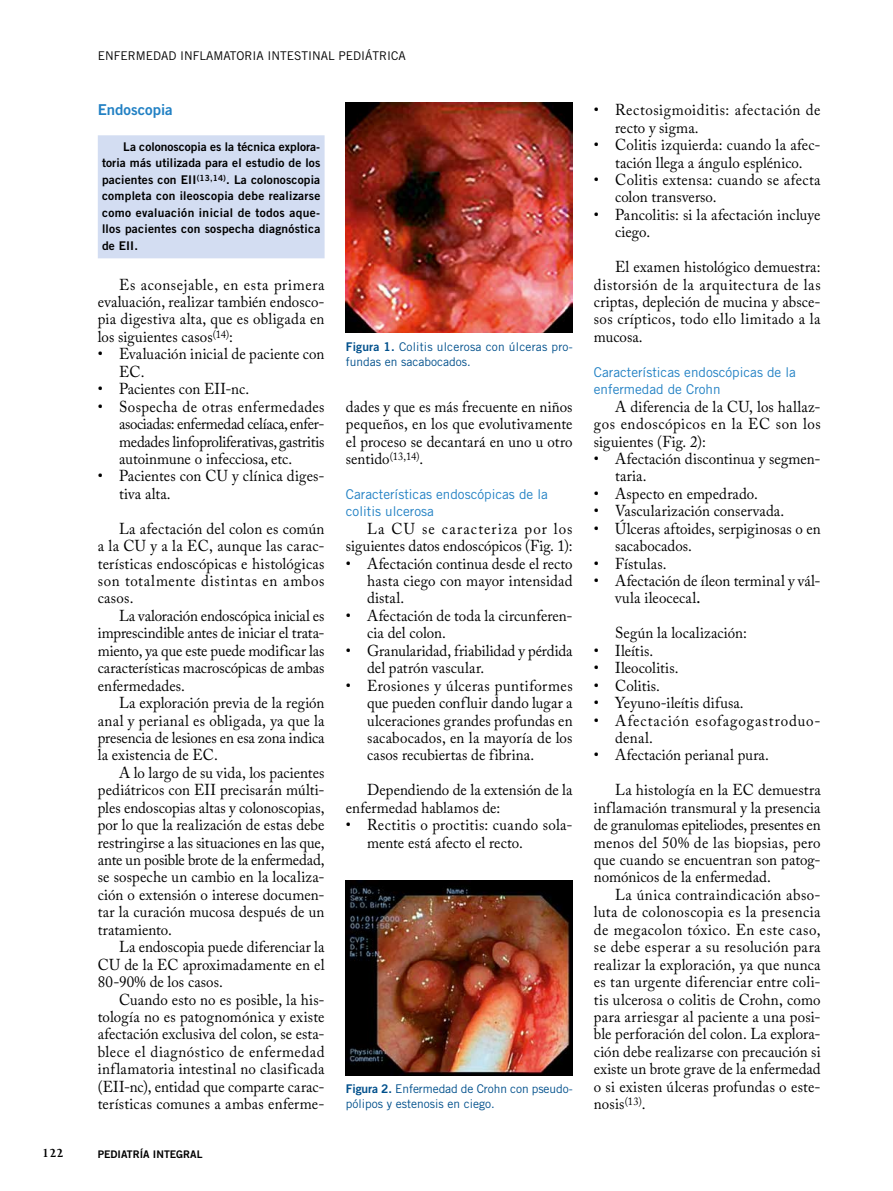
<style>
.page{position:relative;width:893px;height:1191px;background:#fff}
.page>*{position:absolute;margin:0;border:0;box-sizing:border-box;transform-origin:0 0}
.t1{font:15.75px/17.4px "Adobe Caslon Pro";letter-spacing:.01em;color:#000;text-align:justify;scale:.95 1}
.t2{font:15.75px/17.4px "Adobe Caslon Pro";letter-spacing:.035em;color:#000;scale:.95 1}
.t3{font:15.75px/17.4px "Adobe Caslon Pro";letter-spacing:.06em;color:#000;scale:.95 1}
.t4{font:15px "Trade Gothic Bold Two";color:#2281c4}
.t5{font:13.5px/17.4px "Trade Gothic";color:#2281c4}
.t6{font:700 13.5px "Joanna MT Std";color:#000}
.t7{font:12px/16.5px "Trade Gothic Bold Two";letter-spacing:.02em;color:#000;text-align:justify}
.t8{font:12px/15px "Trade Gothic";color:#00508c}
.t9{font:12px "Trade Gothic";color:#000}
.t10{font:10.5px "Trade Gothic Bold Two";color:#000}
.s1{font-family:"Trade Gothic Bold Two"}
.s2{font-weight:600}
</style>
<div class="page">
<div style="left:98px;top:135px;width:227px;height:123px;background:#d3ddf2"></div>
<img style="left:346px;top:103px;width:227px;height:230px">
<img style="left:346px;top:880px;width:227px;height:195px">
<p class="t9" style="left:98px;top:49px;width:309px">Enfermedad inflamatoria intestinal pediátrica</p>
<p class="t4" style="left:98px;top:100px;width:77px">Endoscopia</p>
<p class="t7" style="left:102px;top:138px;width:220px;text-indent:21px">La colonoscopia es la técnica explora&shy;toria más utilizada para el estudio de los pacientes con EII<sup>(13,14)</sup>. La colonoscopia completa con ileoscopia debe realizarse como evaluación inicial de todos aque&shy;llos pacientes con sospecha diagnóstica de EII.</p>
<p class="t1" style="left:98px;top:275px;width:240px;text-indent:21px">Es aconsejable, en esta primera evaluación, realizar también endosco&shy;pia digestiva alta, que es obligada en los siguientes casos<sup>(14)</sup>:</p>
<p class="t1" style="left:119px;top:345px;width:218px;text-indent:-21px">• Evaluación inicial de paciente con<br>EC.</p>
<p class="t1" style="left:98px;top:380px;width:161px">• Pacientes con EII-nc.</p>
<p class="t1" style="left:119px;top:397px;width:218px;text-indent:-21px">• Sospecha de otras enfermedades asociadas: enfermedad celíaca, enfer&shy;medades linfoproliferativas, gastritis autoinmune o infecciosa, etc.</p>
<p class="t1" style="left:119px;top:467px;width:218px;text-indent:-21px">• Pacientes con CU y clínica diges&shy;tiva alta.</p>
<p class="t1" style="left:98px;top:519px;width:240px;text-indent:21px">La afectación del colon es común a la CU y a la EC, aunque las carac&shy;terísticas endoscópicas e histológicas son totalmente distintas en ambos casos.</p>
<p class="t1" style="left:98px;top:607px;width:240px;text-indent:21px">La valoración endoscópica inicial es imprescindible antes de iniciar el trata&shy;miento, ya que este puede modificar las características macroscópicas de ambas enfermedades.</p>
<p class="t1" style="left:98px;top:694px;width:240px;text-indent:21px">La exploración previa de la región anal y perianal es obligada, ya que la presencia de lesiones en esa zona indica la existencia de EC.</p>
<p class="t1" style="left:98px;top:763px;width:240px;text-indent:21px">A lo largo de su vida, los pacientes pediátricos con EII precisarán múlti&shy;ples endoscopias altas y colonoscopias, por lo que la realización de estas debe restringirse a las situaciones en las que, ante un posible brote de la enfermedad, se sospeche un cambio en la localiza&shy;ción o extensión o interese documen&shy;tar la curación mucosa después de un tratamiento.</p>
<p class="t1" style="left:98px;top:938px;width:240px;text-indent:21px">La endoscopia puede diferenciar la CU de la EC aproximadamente en el 80-90% de los casos.</p>
<p class="t1" style="left:98px;top:990px;width:240px;text-indent:21px">Cuando esto no es posible, la his&shy;tología no es patognomónica y existe afectación exclusiva del colon, se esta&shy;blece el diagnóstico de enfermedad inflamatoria intestinal no clasificada (EII-nc), entidad que comparte carac&shy;terísticas comunes a ambas enferme-</p>
<p class="t6" style="left:42px;top:1146px;width:23px">122</p>
<p class="t10" style="left:98px;top:1148px;width:106px">PEDIATRÍA INTEGRAL</p>
<p class="t8" style="left:346px;top:339px;width:228px"><span class="s1">Figura 1.</span> Colitis ulcerosa con úlceras pro&shy;fundas en sacabocados.</p>
<p class="t1" style="left:346px;top:397px;width:240px">dades y que es más frecuente en niños pequeños, en los que evolutivamente el proceso se decantará en uno u otro sentido<sup>(13,14)</sup>.</p>
<p class="t5" style="left:346px;top:485px;width:204px">Características endoscópicas de la colitis ulcerosa</p>
<p class="t1" style="left:346px;top:519px;width:240px;text-align:right">La CU se caracteriza por los siguientes datos endoscópicos (Fig. 1):</p>
<p class="t1" style="left:367px;top:554px;width:218px;text-indent:-21px">• Afectación continua desde el recto hasta ciego con mayor intensidad distal.</p>
<p class="t1" style="left:367px;top:607px;width:218px;text-indent:-21px">• Afectación de toda la circunferen&shy;cia del colon.</p>
<p class="t1" style="left:367px;top:641px;width:218px;text-indent:-21px">• Granularidad, friabilidad y pérdida del patrón vascular.</p>
<p class="t1" style="left:367px;top:676px;width:218px;text-indent:-21px">• Erosiones y úlceras puntiformes que pueden confluir dando lugar a ulceraciones grandes profundas en sacabocados, en la mayoría de los casos recubiertas de fibrina.</p>
<p class="t1" style="left:346px;top:781px;width:240px;text-indent:21px">Dependiendo de la extensión de la enfermedad hablamos de:</p>
<p class="t1" style="left:367px;top:816px;width:218px;text-indent:-21px">• Rectitis o proctitis: cuando sola&shy;mente está afecto el recto.</p>
<p class="t8" style="left:346px;top:1081px;width:228px"><span class="s1">Figura 2.</span> Enfermedad de Crohn con pseudo&shy;pólipos y estenosis en ciego.</p>
<p class="t2" style="left:615px;top:101px;width:218px;text-indent:-21px">• Rectosigmoiditis: afectación de recto y sigma.</p>
<p class="t1" style="left:594px;top:136px;width:240px;text-align:center">• Colitis izquierda: cuando la afec&shy;tación llega a ángulo esplénico.</p>
<p class="t1" style="left:615px;top:171px;width:218px;text-indent:-21px">• Colitis extensa: cuando se afecta colon transverso.</p>
<p class="t1" style="left:615px;top:206px;width:218px;text-indent:-21px">• Pancolitis: si la afectación incluye ciego.</p>
<p class="t1" style="left:594px;top:258px;width:240px;text-indent:21px">El examen histológico demuestra: distorsión de la arquitectura de las criptas, depleción de mucina y absce&shy;sos crípticos, todo ello limitado a la mucosa.</p>
<p class="t5" style="left:594px;top:363px;width:204px">Características endoscópicas de la enfermedad de Crohn</p>
<p class="t1" style="left:594px;top:397px;width:240px;text-indent:21px">A diferencia de la CU, los hallaz&shy;gos endoscópicos en la EC son los siguientes (Fig. 2):</p>
<p class="t1" style="left:615px;top:450px;width:218px;text-indent:-21px">• Afectación discontinua y segmen&shy;taria.</p>
<p class="t1" style="left:594px;top:485px;width:174px">• Aspecto en empedrado.</p>
<p class="t1" style="left:594px;top:502px;width:202px">• Vascularización conservada.</p>
<p class="t1" style="left:615px;top:519px;width:218px;text-indent:-21px">• Úlceras aftoides, serpiginosas o en sacabocados.</p>
<p class="t1" style="left:594px;top:554px;width:78px">• Fístulas.</p>
<p class="t1" style="left:615px;top:572px;width:218px;text-indent:-21px">• Afectación de íleon terminal y vál&shy;vula ileocecal<span class="s2">.</span></p>
<p class="t1" style="left:615px;top:624px;width:140px">Según la localización:</p>
<p class="t1" style="left:594px;top:641px;width:64px">• Ileítis.</p>
<p class="t1" style="left:594px;top:659px;width:91px">• Ileocolitis.</p>
<p class="t1" style="left:594px;top:676px;width:71px">• Colitis.</p>
<p class="t1" style="left:594px;top:694px;width:159px">• Yeyuno-ileítis difusa.</p>
<p class="t3" style="left:615px;top:711px;width:216px;text-indent:-21px">• Afectación esofagogastroduo&shy;denal.</p>
<p class="t1" style="left:594px;top:746px;width:186px">• Afectación perianal pura.</p>
<p class="t1" style="left:594px;top:781px;width:240px;text-indent:21px">La histología en la EC demuestra inflamación transmural y la presencia de granulomas epiteliodes, presentes en menos del 50% de las biopsias, pero que cuando se encuentran son patog&shy;nomónicos de la enfermedad.</p>
<p class="t1" style="left:594px;top:885px;width:240px;text-indent:21px">La única contraindicación abso&shy;luta de colonoscopia es la presencia de megacolon tóxico. En este caso, se debe esperar a su resolución para realizar la exploración, ya que nunca es tan urgente diferenciar entre coli&shy;tis ulcerosa o colitis de Crohn, como para arriesgar al paciente a una posi&shy;ble perforación del colon. La explora&shy;ción debe realizarse con precaución si existe un brote grave de la enfermedad o si existen úlceras profundas o este&shy;nosis<sup>(13)</sup>.</p>
</div>
